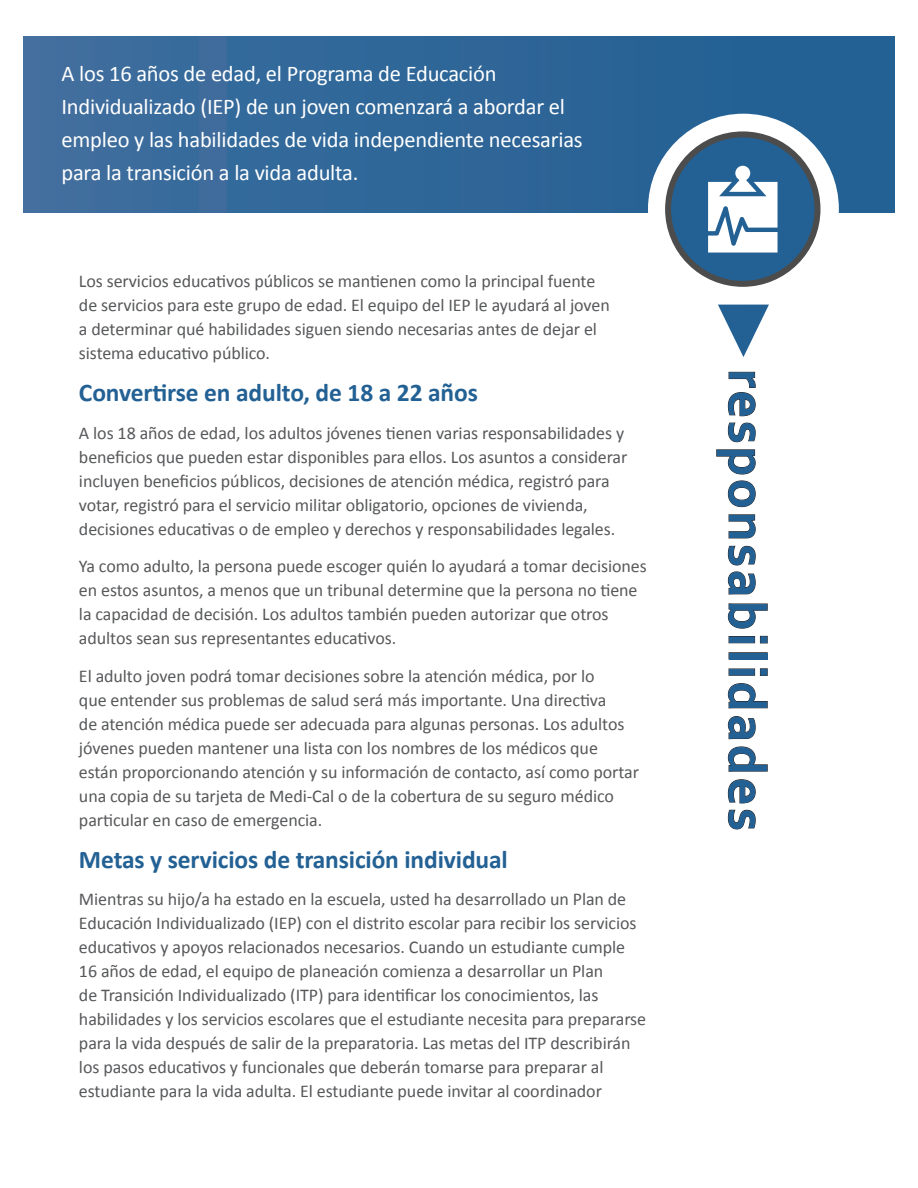
<style>
.page{position:relative;width:918px;height:1188px;background:#fff}
.page>*{position:absolute;margin:0;border:0;box-sizing:border-box;transform-origin:0 0}
.t1{font:700 54px "Corbel";letter-spacing:.05em;color:#236194}
.t2{font:700 25.5px "Calibri";letter-spacing:-.005em;color:#236194}
.t3{font:22.5px/33px "Calibri";letter-spacing:-.01em;color:#fff}
.t4{font:18px/24px "Calibri";letter-spacing:-.005em;color:#57585a}
</style>
<div class="page">
<div style="left:23px;top:36px;width:872px;height:176px;background:linear-gradient(to right,#3f6e9e,#1f5f92)"></div>
<div style="left:648px;top:114px;width:191px;height:191px;background:#fff;border-radius:50%"></div>
<svg style="left:718px;top:305px;width:51px;height:52px"></svg>
<svg style="left:728px;top:372px;width:28px;height:71px"></svg>
<svg style="left:716px;top:449px;width:40px;height:58px"></svg>
<svg style="left:728px;top:514px;width:28px;height:25px"></svg>
<svg style="left:728px;top:546px;width:28px;height:49px"></svg>
<svg style="left:728px;top:603px;width:40px;height:26px"></svg>
<svg style="left:728px;top:636px;width:40px;height:8px"></svg>
<svg style="left:728px;top:668px;width:40px;height:8px"></svg>
<svg style="left:728px;top:683px;width:40px;height:26px"></svg>
<svg style="left:728px;top:716px;width:28px;height:23px"></svg>
<svg style="left:728px;top:746px;width:40px;height:26px"></svg>
<svg style="left:728px;top:779px;width:28px;height:25px"></svg>
<svg style="left:728px;top:810px;width:28px;height:20px"></svg>
<svg style="left:665px;top:131px;width:155px;height:156px"></svg>
<p class="t3" style="left:62px;top:57px;width:523px">A los 16 años de edad, el Programa de Educación Individualizado (IEP) de un joven comenzará a abordar el empleo y las habilidades de vida independiente necesarias para la transición a la vida adulta.</p>
<p class="t4" style="left:79px;top:269px;width:532px">Los servicios educativos públicos se mantienen como la principal fuente de servicios para este grupo de edad. El equipo del IEP le ayudará al joven a determinar qué habilidades siguen siendo necesarias antes de dejar el sistema educativo público.</p>
<h2 class="t2" style="left:79px;top:376px;width:400px">Convertirse en adulto, de 18 a 22 años</h2>
<p class="t4" style="left:79px;top:421px;width:550px">A los 18 años de edad, los adultos jóvenes tienen varias responsabilidades y beneficios que pueden estar disponibles para ellos. Los asuntos a considerar incluyen beneficios públicos, decisiones de atención médica, registró para votar, registró para el servicio militar obligatorio, opciones de vivienda, decisiones educativas o de empleo y derechos y responsabilidades legales.</p>
<p class="t4" style="left:79px;top:554px;width:569px">Ya como adulto, la persona puede escoger quién lo ayudará a tomar decisiones en estos asuntos, a menos que un tribunal determine que la persona no tiene la capacidad de decisión. Los adultos también pueden autorizar que otros adultos sean sus representantes educativos.</p>
<p class="t4" style="left:79px;top:664px;width:562px">El adulto joven podrá tomar decisiones sobre la atención médica, por lo<br>que entender sus problemas de salud será más importante. Una directiva<br>de atención médica puede ser adecuada para algunas personas. Los adultos jóvenes pueden mantener una lista con los nombres de los médicos que están proporcionando atención y su información de contacto, así como portar una copia de su tarjeta de Medi-Cal o de la cobertura de su seguro médico particular en caso de emergencia.</p>
<h2 class="t2" style="left:79px;top:843px;width:430px">Metas y servicios de transición individual</h2>
<p class="t4" style="left:79px;top:887px;width:569px">Mientras su hijo/a ha estado en la escuela, usted ha desarrollado un Plan de Educación Individualizado (IEP) con el distrito escolar para recibir los servicios educativos y apoyos relacionados necesarios. Cuando un estudiante cumple 16 años de edad, el equipo de planeación comienza a desarrollar un Plan<br>de Transición Individualizado (ITP) para identificar los conocimientos, las habilidades y los servicios escolares que el estudiante necesita para prepararse para la vida después de salir de la preparatoria. Las metas del ITP describirán los pasos educativos y funcionales que deberán tomarse para preparar al estudiante para la vida adulta. El estudiante puede invitar al coordinador</p>
<h1 class="t1" style="left:780px;top:369px;width:464px;rotate:90deg">responsabilidades</h1>
</div>
